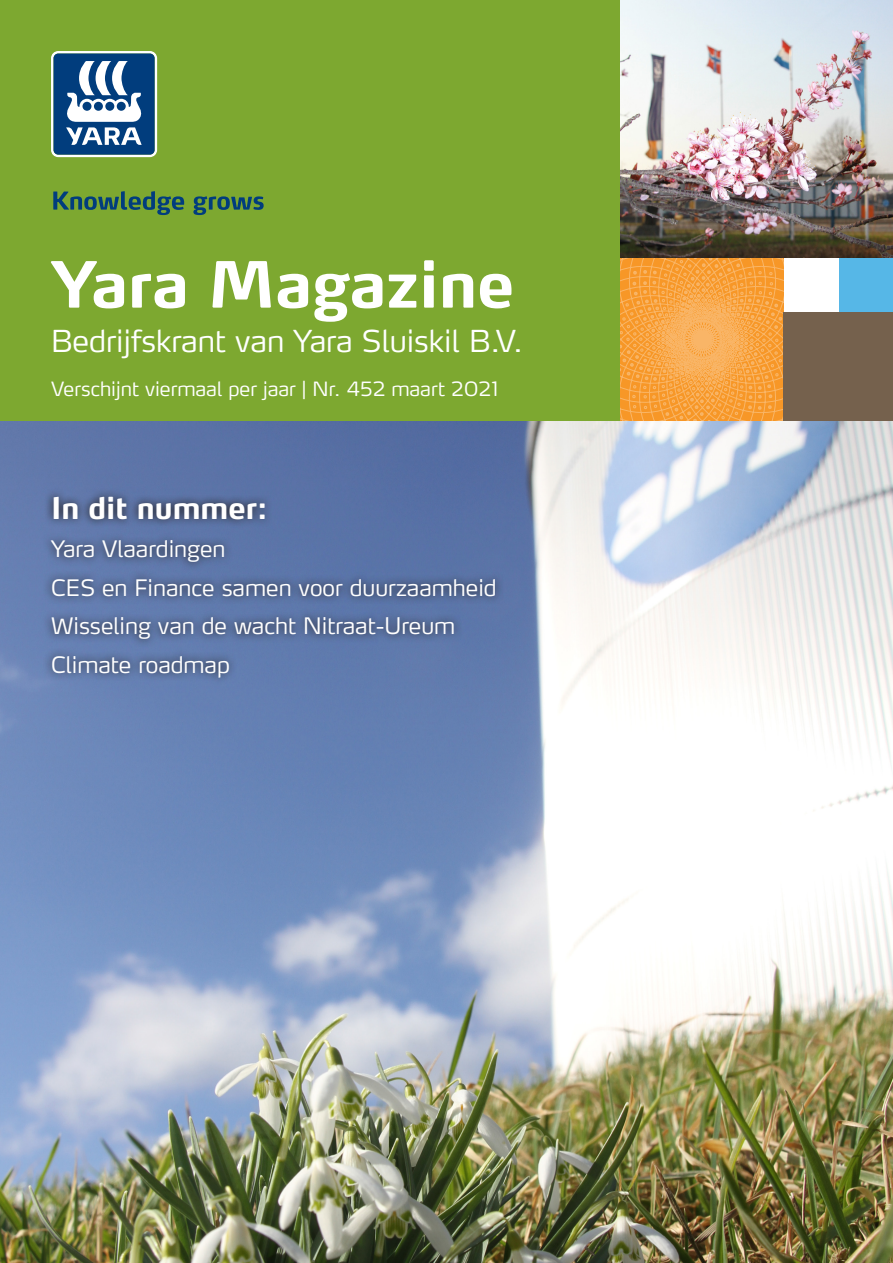
<style>
.page{position:relative;width:893px;height:1263px;background:#fff}
.page>*{position:absolute;margin:0;border:0;box-sizing:border-box;transform-origin:0 0}
.Kop_1{font:700 63px "Max LF";color:#fff}
.Kop_1-2{font:300 30px "Max LF";color:#fff}
.tussenkop{font:700 29.55px "Max LF";color:#fff}
.tussenkop-2{font:300 22.5px "Max LF";color:#fff}
.Kop_1-3{font:300 19.5px "Max LF";color:#fff}
</style>
<div class="page">
<img style="left:0;top:421px;width:893px;height:842px">
<div style="left:0;top:0;width:621px;height:421px;background:#7da830"></div>
<svg style="left:53px;top:191px;width:211px;height:24px"></svg>
<svg style="left:621px;top:258px;width:172px;height:164px;background:#f6a343"></svg>
<div style="left:784px;top:258px;width:109px;height:54px;background:#56b7e7"></div>
<div style="left:784px;top:258px;width:55px;height:54px;background:#fff"></div>
<div style="left:784px;top:312px;width:109px;height:109px;background:#75614d"></div>
<img style="left:621px;top:0;width:272px;height:258px">
<svg style="left:51px;top:51px;width:106px;height:106px;background:#5980a8"></svg>
<svg style="left:43px;top:488px;width:462px;height:198px;background:#5971a1"></svg>
<p class="Kop_1" style="left:51px;top:245px;width:465px">Yara Magazine</p>
<p class="Kop_1-2" style="left:51px;top:322px;width:473px">Bedrijfskrant van Yara Sluiskil B.V.</p>
<p class="Kop_1-3" style="left:51px;top:376px;width:449px">Verschijnt viermaal per jaar | Nr. 452 maart 2021</p>
<p class="tussenkop" style="left:51px;top:489px;width:219px">In dit nummer:</p>
<p class="tussenkop-2" style="left:51px;top:535px;width:176px">Yara Vlaardingen</p>
<p class="tussenkop-2" style="left:51px;top:573px;width:447px">CES en Finance samen voor duurzaamheid</p>
<p class="tussenkop-2" style="left:51px;top:612px;width:406px">Wisseling van de wacht Nitraat-Ureum</p>
<p class="tussenkop-2" style="left:51px;top:650px;width:180px">Climate roadmap</p>
</div>
